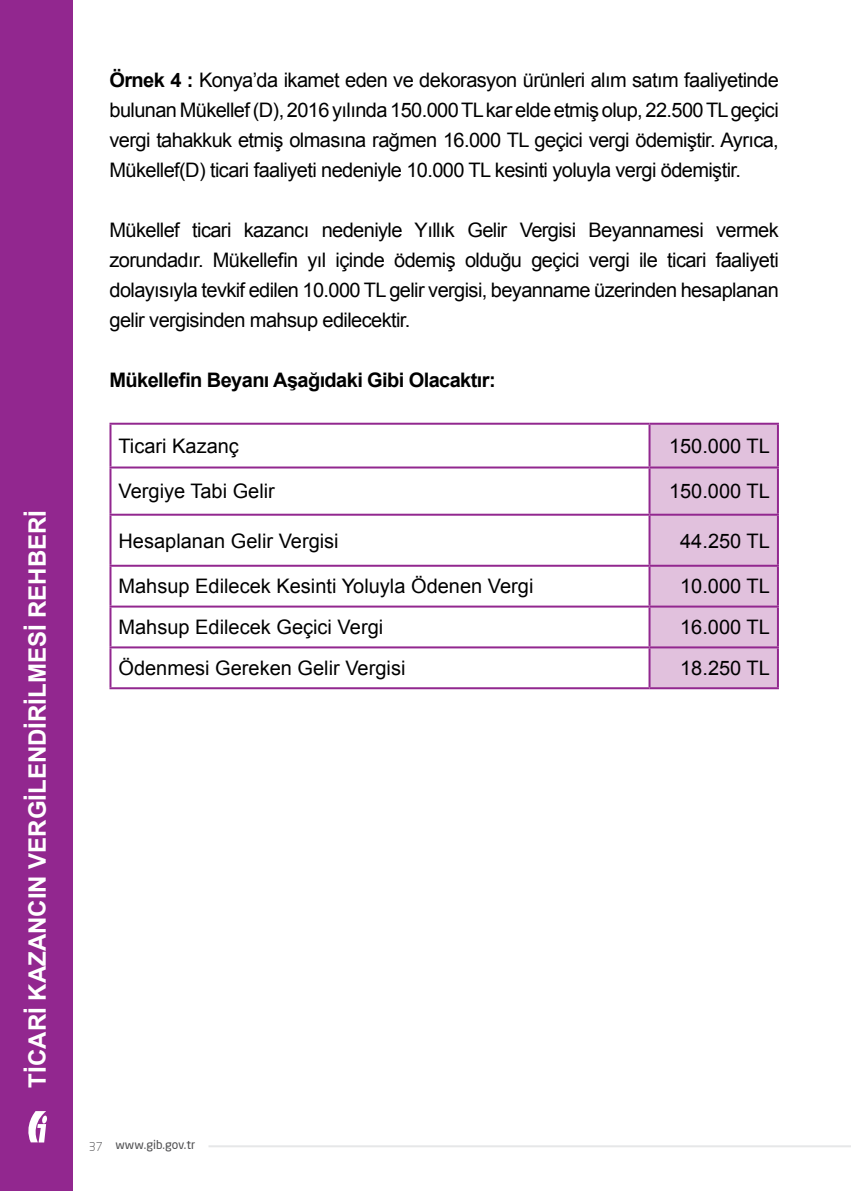
<style>
.page{position:relative;width:851px;height:1191px;background:#fff}
.page>*{position:absolute;margin:0;border:0;box-sizing:border-box;transform-origin:0 0}
.t1{font:700 24px "Arial";color:#fff}
.t2{font:20px/30px "Arial";color:#000;text-align:justify}
.t3{font:700 20px "Arial";letter-spacing:-.03em;color:#000}
.t4{font:12px "Neo Sans Pro";color:#4d4d4f}
.t5{font:300 12px "Neo Sans Pro";color:#4d4d4f}
.s1{font-weight:700}
</style>
<div class="page">
<hr style="left:208px;top:1145px;width:642px;height:2px;background:#e6e7e8">
<div style="left:0;top:0;width:72px;height:1191px;background:#92278f"></div>
<svg style="left:28px;top:1111px;width:19px;height:31px"></svg>
<svg style="left:111px;top:425px;width:537px;height:262px"></svg>
<svg style="left:650px;top:425px;width:126px;height:262px;background:#ddbbda"></svg>
<hr style="left:776px;top:468px;width:2px;height:46px;background:#92278f">
<hr style="left:776px;top:567px;width:2px;height:38px;background:#92278f">
<hr style="left:649px;top:605px;width:129px;height:2px;background:#92278f">
<hr style="left:776px;top:607px;width:2px;height:39px;background:#92278f">
<hr style="left:649px;top:646px;width:129px;height:2px;background:#92278f">
<hr style="left:776px;top:648px;width:2px;height:39px;background:#92278f">
<hr style="left:649px;top:687px;width:129px;height:2px;background:#92278f">
<hr style="left:648px;top:425px;width:2px;height:41px;background:#92278f">
<hr style="left:109px;top:468px;width:2px;height:46px;background:#92278f">
<hr style="left:648px;top:468px;width:2px;height:46px;background:#92278f">
<hr style="left:648px;top:516px;width:2px;height:49px;background:#92278f">
<hr style="left:109px;top:567px;width:2px;height:38px;background:#92278f">
<hr style="left:648px;top:567px;width:2px;height:38px;background:#92278f">
<hr style="left:109px;top:605px;width:540px;height:2px;background:#92278f">
<hr style="left:109px;top:607px;width:2px;height:39px;background:#92278f">
<hr style="left:648px;top:607px;width:2px;height:39px;background:#92278f">
<hr style="left:109px;top:646px;width:540px;height:2px;background:#92278f">
<hr style="left:109px;top:648px;width:2px;height:39px;background:#92278f">
<hr style="left:648px;top:648px;width:2px;height:39px;background:#92278f">
<hr style="left:109px;top:687px;width:540px;height:2px;background:#92278f">
<hr style="left:109px;top:514px;width:540px;height:2px;background:#92278f">
<hr style="left:109px;top:516px;width:2px;height:49px;background:#92278f">
<hr style="left:649px;top:514px;width:129px;height:2px;background:#92278f">
<hr style="left:776px;top:516px;width:2px;height:49px;background:#92278f">
<hr style="left:109px;top:565px;width:540px;height:2px;background:#92278f">
<hr style="left:649px;top:565px;width:129px;height:2px;background:#92278f">
<hr style="left:109px;top:423px;width:540px;height:2px;background:#92278f">
<hr style="left:109px;top:425px;width:2px;height:41px;background:#92278f">
<hr style="left:649px;top:423px;width:129px;height:2px;background:#92278f">
<hr style="left:776px;top:425px;width:2px;height:41px;background:#92278f">
<hr style="left:109px;top:466px;width:540px;height:2px;background:#92278f">
<hr style="left:649px;top:466px;width:129px;height:2px;background:#92278f">
<p class="t1" style="left:21px;top:1087px;width:579px;rotate:-90deg">TİCARİ KAZANCIN VERGİLENDİRİLMESİ REHBERİ</p>
<p class="t2" style="left:109px;top:65px;width:670px"><span class="s1">Örnek 4 :</span> Konya’da ikamet eden ve dekorasyon ürünleri alım satım faaliyetinde bulunan Mükellef (D), 2016 yılında 150.000 TL kar elde etmiş olup, 22.500 TL geçici vergi tahakkuk etmiş olmasına rağmen 16.000 TL geçici vergi ödemiştir. Ayrıca, Mükellef(D) ticari faaliyeti nedeniyle 10.000 TL kesinti yoluyla vergi ödemiştir.</p>
<p class="t2" style="left:109px;top:215px;width:670px">Mükellef ticari kazancı nedeniyle Yıllık Gelir Vergisi Beyannamesi vermek zorundadır. Mükellefin yıl içinde ödemiş olduğu geçici vergi ile ticari faaliyeti dolayısıyla tevkif edilen 10.000 TL gelir vergisi, beyanname üzerinden hesaplanan gelir vergisinden mahsup edilecektir.</p>
<p class="t3" style="left:109px;top:366px;width:387px">Mükellefin Beyanı Aşağıdaki Gibi Olacaktır:</p>
<p class="t2" style="left:118px;top:431px;width:122px">Ticari Kazanç</p>
<p class="t2" style="left:669px;top:431px;width:102px">150.000 TL</p>
<p class="t2" style="left:118px;top:476px;width:158px">Vergiye Tabi Gelir</p>
<p class="t2" style="left:669px;top:476px;width:102px">150.000 TL</p>
<p class="t2" style="left:118px;top:526px;width:222px">Hesaplanan Gelir Vergisi</p>
<p class="t2" style="left:680px;top:526px;width:91px">44.250 TL</p>
<p class="t2" style="left:118px;top:571px;width:416px">Mahsup Edilecek Kesinti Yoluyla Ödenen Vergi</p>
<p class="t2" style="left:680px;top:571px;width:91px">10.000 TL</p>
<p class="t2" style="left:118px;top:612px;width:266px">Mahsup Edilecek Geçici Vergi</p>
<p class="t2" style="left:680px;top:612px;width:91px">16.000 TL</p>
<p class="t2" style="left:118px;top:653px;width:288px">Ödenmesi Gereken Gelir Vergisi</p>
<p class="t2" style="left:680px;top:653px;width:91px">18.250 TL</p>
<p class="t5" style="left:89px;top:1139px;width:15px">37</p>
<p class="t4" style="left:115px;top:1137px;width:81px">www.gib.gov.tr</p>
</div>
